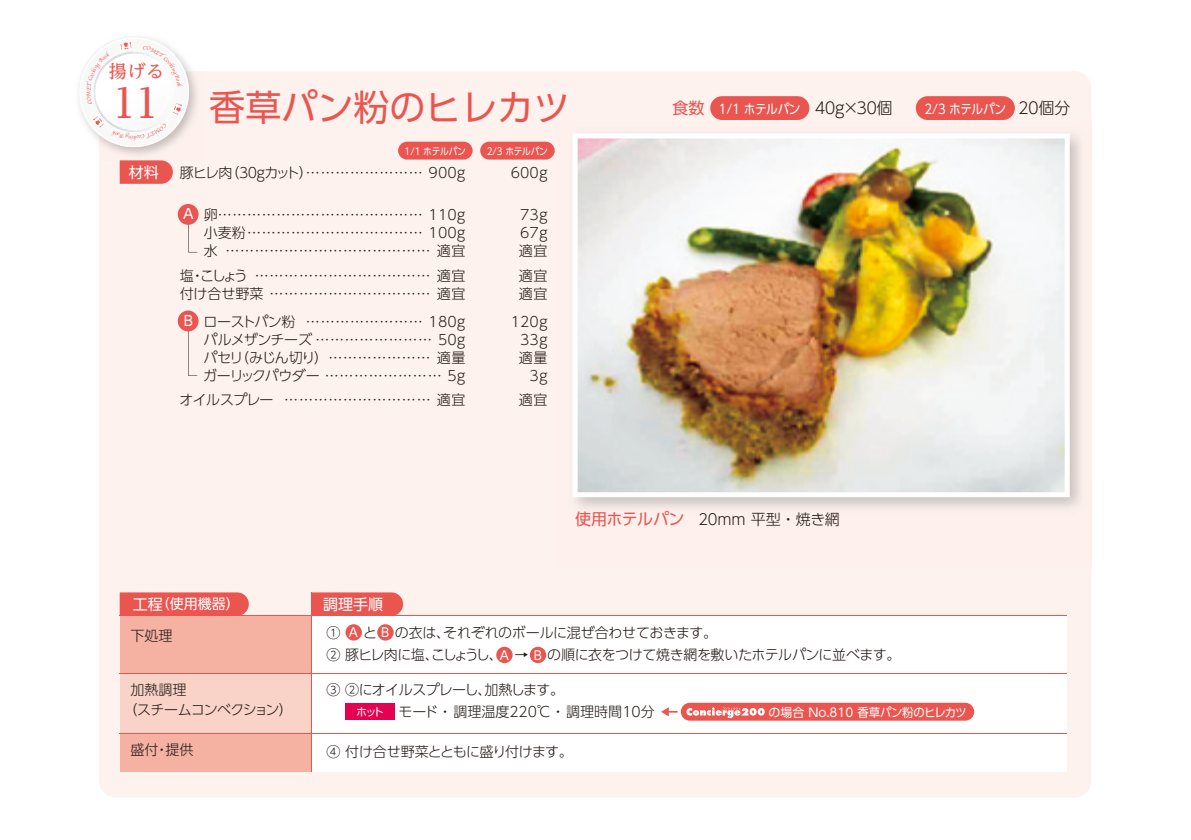
<style>
.page{position:relative;width:1191px;height:840px;background:#fff}
.page>*{position:absolute;margin:0;border:0;box-sizing:border-box;transform-origin:0 0}
.t1{font:500 40px "UD Reimin Pro";color:#ea5550}
.t2{font:36px "UD Shin Go Pro";color:#ea5550}
.t3{font:500 18px "UD Reimin Pro";color:#ea5550}
.t4{font:300 16px "UD Shin Go Pro";letter-spacing:-.38em;color:#231916}
.t5{font:16px "UD Shin Go Pro";color:#ea5550}
.t6{font:300 15px "UD Shin Go Pro";letter-spacing:-.03em;color:#231916}
.t7{font:15px "UD Shin Go Pro";color:#fff}
.t8{font:300 14px/18px "UD Shin Go Pro";letter-spacing:-.035em;color:#231916}
.t9{font:300 14px/18px "UD Shin Go Pro";letter-spacing:-.055em;color:#231916}
.t10{font:300 14px/22px "UD Shin Go Pro";letter-spacing:-.01em;color:#231916}
.t11{font:300 14px "UD Shin Go Pro";letter-spacing:-.215em;color:#231916}
.t12{font:300 14px/18px "UD Shin Go Pro";letter-spacing:-.33em;color:#231916;text-align:right}
.t13{font:14px "UD Shin Go Pro";color:#fff}
.t14{font:13px "UD Shin Go Pro";letter-spacing:-.03em;color:#fff;scale:.9 1}
.t15{font:12.2px "UD Shin Go Pro";color:#fff}
.t16{font:12px "UD Shin Go Pro";letter-spacing:-.005em;color:#fff}
.t17{font:9.8px "UD Shin Go Pro";letter-spacing:-.035em;color:#fff;scale:.9 1}
.s1{font-weight:400;font-size:16px;color:#ea5550}
.s2{font-size:15px}
.s3{font-weight:400;font-size:11px;color:#fff}
</style>
<div class="page">
<div style="left:99px;top:71px;width:992px;height:726px;background:#fef2ee"></div>
<img style="left:111px;top:37px;width:80px;height:34px">
<img style="left:99px;top:71px;width:105px;height:91px">
<img style="left:554px;top:121px;width:538px;height:445px">
<img style="left:572px;top:133px;width:497px;height:364px">
<div style="left:480px;top:142px;width:74px;height:17px;background:#ea5550;border-radius:9px"></div>
<div style="left:398px;top:142px;width:74px;height:17px;background:#ea5550;border-radius:9px"></div>
<div style="left:915px;top:96px;width:99px;height:24px;background:#ea5550;border-radius:12px"></div>
<div style="left:710px;top:96px;width:99px;height:24px;background:#ea5550;border-radius:12px"></div>
<svg style="left:120px;top:160px;width:53px;height:24px"></svg>
<svg style="left:188px;top:220px;width:9px;height:32px"></svg>
<div style="left:178px;top:204px;width:20px;height:21px;background:#ea5550;border-radius:50%"></div>
<svg style="left:188px;top:326px;width:9px;height:50px"></svg>
<div style="left:178px;top:310px;width:20px;height:21px;background:#ea5550;border-radius:50%"></div>
<div style="left:312px;top:592px;width:91px;height:23px;background:#ea5550"></div>
<div style="left:120px;top:592px;width:129px;height:23px;background:#ea5550"></div>
<div style="left:312px;top:615px;width:755px;height:156px;background:#fff"></div>
<div style="left:120px;top:732px;width:192px;height:39px;background:#f5b1a2"></div>
<div style="left:120px;top:673px;width:192px;height:59px;background:#fad3c8"></div>
<div style="left:120px;top:615px;width:192px;height:58px;background:#f5b1a2"></div>
<hr style="left:119px;top:673px;width:948px;height:1px;background:#ea5550">
<hr style="left:119px;top:615px;width:948px;height:1px;background:#ea5550">
<hr style="left:119px;top:732px;width:948px;height:1px;background:#ea5550">
<hr style="left:311px;top:592px;width:1px;height:179px;background:#ea5550">
<div style="left:681px;top:702px;width:293px;height:18px;background:#ea5550;border-radius:9px"></div>
<svg style="left:686px;top:707px;width:78px;height:10px"></svg>
<svg style="left:661px;top:707px;width:16px;height:9px"></svg>
<div style="left:377px;top:624px;width:16px;height:16px;background:#ea5550;border-radius:50%"></div>
<div style="left:345px;top:624px;width:17px;height:16px;background:#ea5550;border-radius:50%"></div>
<div style="left:530px;top:646px;width:16px;height:16px;background:#ea5550;border-radius:50%"></div>
<div style="left:496px;top:646px;width:16px;height:16px;background:#ea5550;border-radius:50%"></div>
<div style="left:345px;top:703px;width:50px;height:16px;background:#e50050"></div>
<svg style="left:79px;top:42px;width:103px;height:105px"></svg>
<p class="t3" style="left:109px;top:56px;width:57px">揚げる</p>
<h1 class="t1" style="left:112px;top:70px;width:49px">11</h1>
<p class="t7" style="left:129px;top:160px;width:31px">材料</p>
<h2 class="t2" style="left:209px;top:79px;width:361px">香草パン粉のヒレカツ</h2>
<p class="t4" style="left:812px;top:95px;width:82px">４０ｇ×３０個</p>
<p class="t4" style="left:1015px;top:95px;width:56px">２０個分</p>
<p class="t5" style="left:672px;top:95px;width:33px">食数</p>
<p class="t14" style="left:719px;top:98px;width:92px">1/1 ホテルパン</p>
<p class="t14" style="left:924px;top:98px;width:92px">2/3 ホテルパン</p>
<p class="t17" style="left:404px;top:143px;width:70px">1/1 ホテルパン</p>
<p class="t17" style="left:487px;top:143px;width:70px">2/3 ホテルパン</p>
<p class="t11" style="left:180px;top:161px;width:134px">豚ヒレ肉（３０ｇカット）</p>
<p class="t8" style="left:306px;top:163px;width:164px">…………………… ９００ｇ</p>
<p class="t8" style="left:508px;top:163px;width:43px">６００ｇ</p>
<p class="t13" style="left:183px;top:203px;width:12px">A</p>
<p class="t8" style="left:204px;top:205px;width:266px;text-align:justify">卵…………………………………… １１０ｇ小麦粉……………………………… １００ｇ水</p>
<p class="t8" style="left:225px;top:241px;width:241px">…………………………………… 適宜</p>
<p class="t8" style="left:518px;top:205px;width:34px;text-align:justify">７３ｇ６７ｇ適宜</p>
<p class="t8" style="left:180px;top:266px;width:287px">塩・こしょう<br>付け合せ野菜 …………………………… 適宜</p>
<p class="t8" style="left:255px;top:266px;width:212px">……………………………… 適宜</p>
<p class="t8" style="left:519px;top:266px;width:30px">適宜適宜</p>
<p class="t13" style="left:184px;top:309px;width:11px">B</p>
<p class="t9" style="left:203px;top:312px;width:266px">ローストパン粉<br>パルメザンチーズ …………………… ５０ｇパセリ（みじん切り）………………… 適量ガーリックパウダー …………………… ５ｇ</p>
<p class="t8" style="left:306px;top:312px;width:164px">…………………… １８０ｇ</p>
<p class="t12" style="left:508px;top:312px;width:43px">１２０ｇ<br>３３ｇ適量<br>３ｇ</p>
<p class="t8" style="left:179px;top:390px;width:287px">オイルスプレー ………………………… 適宜</p>
<p class="t8" style="left:519px;top:390px;width:30px">適宜</p>
<p class="t6" style="left:575px;top:506px;width:266px"><span class="s1">使用ホテルパン</span> ２０mm 平型・焼き網</p>
<p class="t13" style="left:133px;top:592px;width:108px"><span class="s2">工程</span>（使用機器）</p>
<p class="t7" style="left:323px;top:591px;width:61px">調理手順</p>
<p class="t8" style="left:130px;top:625px;width:43px">下処理</p>
<p class="t9" style="left:123px;top:678px;width:171px;line-height:20px;text-indent:7px">加熱調理<br>（スチームコンベクション）</p>
<p class="t8" style="left:130px;top:739px;width:64px">盛付・提供</p>
<p class="t8" style="left:327px;top:620px;width:575px;line-height:22px">① 　 と　 の衣は、それぞれのボールに混ぜ合わせておきます。<br>② 豚ヒレ肉に塩、こしょうし、　 →　 の順に衣をつけて焼き網を敷いたホテルパンに並べます。</p>
<p class="t15" style="left:349px;top:622px;width:11px">A</p>
<p class="t15" style="left:381px;top:622px;width:10px">B</p>
<p class="t15" style="left:500px;top:645px;width:11px">A</p>
<p class="t15" style="left:534px;top:645px;width:10px">B</p>
<p class="t10" style="left:327px;top:677px;width:330px">③ ②にオイルスプレーし、加熱します。<br>　 <span class="s3">ホット</span> モード ・ 調理温度220℃ ・ 調理時間10分</p>
<p class="t16" style="left:768px;top:702px;width:200px">の場合 No.810 香草パン粉のヒレカツ</p>
<p class="t8" style="left:327px;top:741px;width:248px">④ 付け合せ野菜とともに盛り付けます。</p>
</div>
